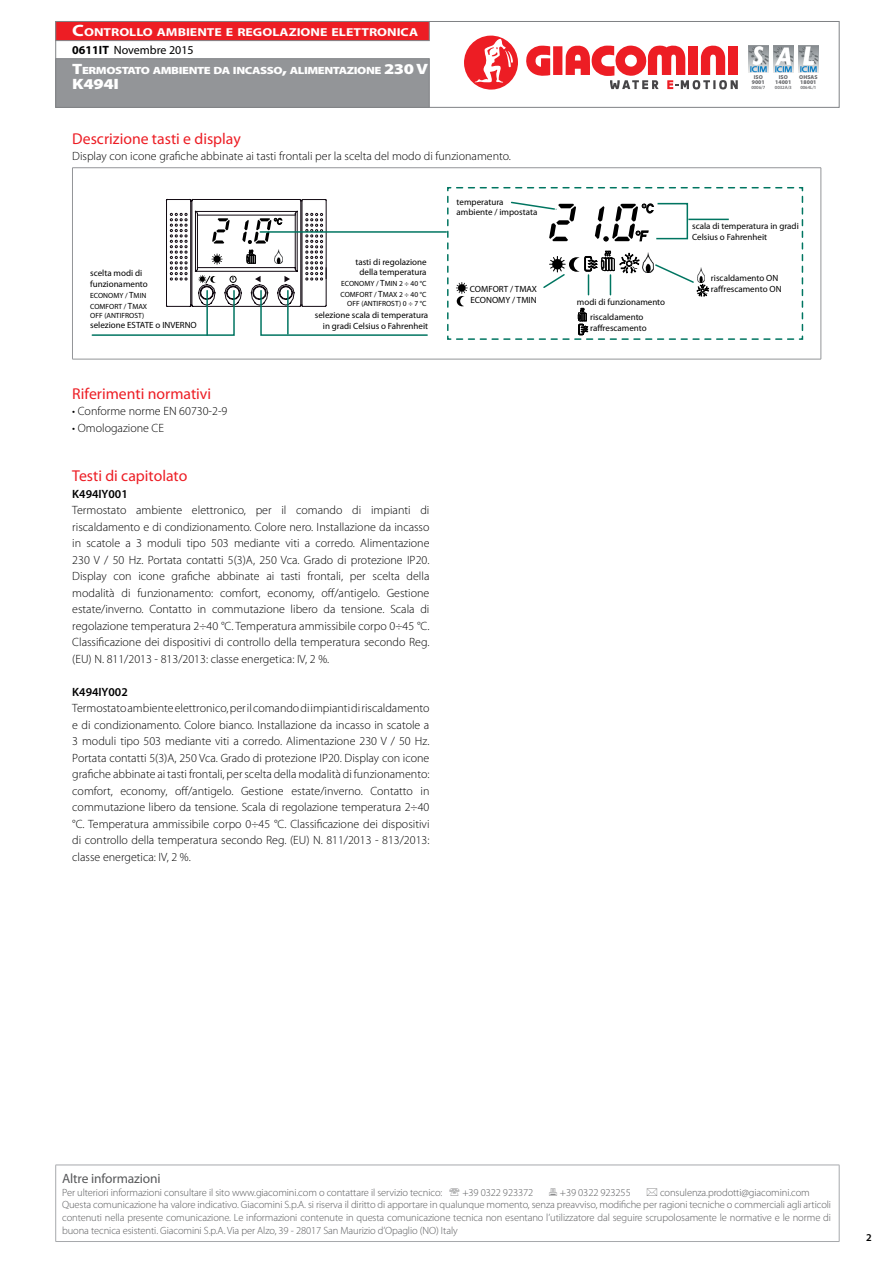
<style>
.page{position:relative;width:893px;height:1263px;background:#fff}
.page>*{position:absolute;margin:0;border:0;box-sizing:border-box;transform-origin:0 0}
.t1{font:15.75px "Myriad Pro";color:#ed1d24}
.t2{font:900 15px "Myriad Pro";letter-spacing:-.02em;color:#fff;scale:1.2 1}
.t3{font:13.5px "Myriad Pro";letter-spacing:-.01em;color:#58595b}
.t4{font:300 12px/16.5px "Myriad Pro";color:#000;text-align:justify}
.t5{font:12px "Myriad Pro";color:#000}
.t6{font:600 12px "Myriad Pro";color:#000}
.t7{font:700 11.55px "Myriad Pro";color:#fff;scale:1.2 1}
.t8{font:300 10.5px/12.6px "Myriad Pro";letter-spacing:-.01em;color:#58595b}
.t9{font:900 10.5px "Myriad Pro";letter-spacing:-.035em;color:#fff;scale:1.2 1}
.t10{font:600 10.5px "Myriad Pro";color:#000}
.t11{font:9px/10.8px "Myriad Pro";color:#000}
.t12{font:7.5px/10.8px "Myriad Pro";color:#000}
.t13{font:900 5.7px/4.8px "Myriad Pro";color:#6d6e71;text-align:center}
.t14{font:600 4.8px "Myriad Pro";letter-spacing:-.02em;color:#6d6e71}
.s1{font-size:16.5px}
.s2{font-size:15px}
.s3{font-weight:700}
.s4{font-size:9px}
</style>
<div class="page">
<div style="left:55px;top:21px;width:784px;height:87px;background:#fff;border:1px solid #808285"></div>
<div style="left:55px;top:58px;width:374px;height:50px;background:#939598;border:1px solid #808285"></div>
<div style="left:55px;top:21px;width:374px;height:20px;background:#ed1d24;border:1px solid #808285"></div>
<svg style="left:526px;top:46px;width:24px;height:30px"></svg>
<div style="left:553px;top:46px;width:9px;height:29px;background:#ed1d24"></div>
<svg style="left:566px;top:45px;width:172px;height:44px"></svg>
<svg style="left:464px;top:35px;width:54px;height:55px"></svg>
<img style="left:773px;top:45px;width:21px;height:28px">
<img style="left:798px;top:45px;width:21px;height:28px">
<img style="left:748px;top:45px;width:20px;height:28px">
<hr style="left:72px;top:167px;width:749px;height:1px;background:#939598">
<hr style="left:72px;top:168px;width:1px;height:191px;background:#939598">
<hr style="left:821px;top:168px;width:1px;height:191px;background:#939598">
<hr style="left:72px;top:359px;width:749px;height:1px;background:#939598">
<svg style="left:91px;top:198px;width:337px;height:138px"></svg>
<img style="left:275px;top:250px;width:7px;height:14px">
<div style="left:194px;top:201px;width:42px;height:8px;background:#fff"></div>
<div style="left:255px;top:201px;width:43px;height:8px;background:#fff"></div>
<hr style="left:260px;top:231px;width:186px;height:2px;background:#007561">
<svg style="left:446px;top:187px;width:358px;height:153px"></svg>
<hr style="left:55px;top:1165px;width:784px;height:1px;background:#a7a9ac">
<hr style="left:55px;top:1241px;width:784px;height:1px;background:#a7a9ac">
<hr style="left:55px;top:1165px;width:1px;height:76px;background:#a7a9ac">
<hr style="left:839px;top:1165px;width:1px;height:76px;background:#a7a9ac">
<p class="t7" style="left:72px;top:25px;width:290px"><span class="s1">C</span>ONTROLLO AMBIENTE E REGOLAZIONE ELETTRONICA</p>
<p class="t9" style="left:72px;top:63px;width:298px"><span class="s2">T</span>ERMOSTATO AMBIENTE DA INCASSO<span class="s2">,</span> ALIMENTAZIONE <span class="s2">230 V</span></p>
<p class="t2" style="left:72px;top:74px;width:38px">K494I</p>
<p class="t13" style="left:775px;top:75px;width:18px">ISO<br>14001</p>
<p class="t14" style="left:775px;top:84px;width:18px">0032A/3</p>
<p class="t5" style="left:72px;top:43px;width:123px"><span class="s3">0611IT</span> Novembre 2015</p>
<p class="t13" style="left:752px;top:75px;width:15px">ISO<br>9001</p>
<p class="t14" style="left:751px;top:84px;width:15px">0006/7</p>
<p class="t13" style="left:799px;top:75px;width:20px;text-align:left">OHSAS<br>18001</p>
<p class="t14" style="left:800px;top:84px;width:18px">0064L/1</p>
<h1 class="t1" style="left:72px;top:129px;width:170px">Descrizione tasti e display</h1>
<p class="t4" style="left:72px;top:148px;width:440px">Display con icone grafiche abbinate ai tasti frontali per la scelta del modo di funzionamento.</p>
<p class="t11" style="left:355px;top:256px;width:73px;text-align:center">tasti di regolazione della temperatura</p>
<p class="t12" style="left:340px;top:278px;width:88px">ECONOMY / <span class="s4">T</span>MIN 2 ÷ 40 °C<br>COMFORT / <span class="s4">T</span>MAX 2 ÷ 40 °C</p>
<p class="t12" style="left:347px;top:298px;width:81px">OFF (ANTIFROST) 0 ÷ 7 °C</p>
<p class="t11" style="left:315px;top:309px;width:115px">selezione scala di temperatura</p>
<p class="t11" style="left:90px;top:268px;width:59px">scelta modi di funzionamento</p>
<p class="t12" style="left:90px;top:290px;width:58px">ECONOMY / <span class="s4">T</span>MIN<br>COMFORT / <span class="s4">T</span>MAX</p>
<p class="t12" style="left:90px;top:310px;width:56px">OFF (ANTIFROST)</p>
<p class="t11" style="left:90px;top:320px;width:108px">selezione ESTATE o INVERNO</p>
<p class="t11" style="left:323px;top:320px;width:107px">in gradi Celsius o Fahrenheit</p>
<h1 class="t1" style="left:72px;top:384px;width:140px">Riferimenti normativi</h1>
<p class="t4" style="left:72px;top:403px;width:157px">• Conforme norme EN 60730-2-9</p>
<p class="t4" style="left:72px;top:419px;width:93px">• Omologazione CE</p>
<h1 class="t1" style="left:72px;top:466px;width:117px">Testi di capitolato</h1>
<p class="t6" style="left:72px;top:486px;width:57px">K494IY001</p>
<p class="t4" style="left:72px;top:502px;width:359px">Termostato ambiente elettronico, per il comando di impianti di riscaldamento e di condizionamento. Colore nero. Installazione da incasso in scatole a 3 moduli tipo 503 mediante viti a corredo. Alimentazione 230 V / 50 Hz. Portata contatti 5(3)A, 250 Vca. Grado di protezione IP20.<br>Display con icone grafiche abbinate ai tasti frontali, per scelta della modalità di funzionamento: comfort, economy, off/antigelo. Gestione estate/inverno. Contatto in commutazione libero da tensione. Scala di regolazione temperatura 2÷40 °C. Temperatura ammissibile corpo 0÷45 °C.<br>Classificazione dei dispositivi di controllo della temperatura secondo Reg. (EU) N. 811/2013 - 813/2013: classe energetica: IV, 2 %.</p>
<p class="t6" style="left:72px;top:684px;width:57px">K494IY002</p>
<p class="t4" style="left:72px;top:700px;width:359px">Termostato ambiente elettronico, per il comando di impianti di riscaldamento e di condizionamento. Colore bianco. Installazione da incasso in scatole a 3 moduli tipo 503 mediante viti a corredo. Alimentazione 230 V / 50 Hz.<br>Portata contatti 5(3)A, 250 Vca. Grado di protezione IP20. Display con icone grafiche abbinate ai tasti frontali, per scelta della modalità di funzionamento: comfort, economy, off/antigelo. Gestione estate/inverno. Contatto in commutazione libero da tensione. Scala di regolazione temperatura 2÷40 °C. Temperatura ammissibile corpo 0÷45 °C. Classificazione dei dispositivi di controllo della temperatura secondo Reg. (EU) N. 811/2013 - 813/2013: classe energetica: IV, 2 %.</p>
<p class="t11" style="left:457px;top:196px;width:82px">temperatura ambiente / impostata</p>
<p class="t11" style="left:692px;top:221px;width:108px">scala di temperatura in gradi<br>Celsius o Fahrenheit</p>
<p class="t11" style="left:711px;top:272px;width:69px">riscaldamento ON</p>
<p class="t11" style="left:470px;top:284px;width:69px">COMFORT / TMAX</p>
<p class="t11" style="left:711px;top:283px;width:72px">raffrescamento ON</p>
<p class="t11" style="left:470px;top:294px;width:68px">ECONOMY / TMIN</p>
<p class="t11" style="left:590px;top:295px;width:77px;line-height:14.5px;text-indent:-13px">modi di funzionamento riscaldamento</p>
<p class="t11" style="left:590px;top:322px;width:58px">raffrescamento</p>
<p class="t3" style="left:62px;top:1170px;width:100px">Altre informazioni</p>
<p class="t8" style="left:62px;top:1186px;width:382px">Per ulteriori informazioni consultare il sito www.giacomini.com o contattare il servizio tecnico:</p>
<p class="t8" style="left:462px;top:1186px;width:72px">+39 0322 923372</p>
<p class="t8" style="left:560px;top:1186px;width:72px">+39 0322 923255</p>
<p class="t8" style="left:62px;top:1186px;width:770px;text-indent:598px">consulenza.prodotti@giacomini.com Questa comunicazione ha valore indicativo. Giacomini S.p.A. si riserva il diritto di apportare in qualunque momento, senza preavviso, modifiche per ragioni tecniche o commerciali agli articoli contenuti nella presente comunicazione. Le informazioni contenute in questa comunicazione tecnica non esentano l’utilizzatore dal seguire scrupolosamente le normative e le norme di buona tecnica esistenti. Giacomini S.p.A. Via per Alzo, 39 - 28017 San Maurizio d’Opaglio (NO) Italy</p>
<p class="t10" style="left:866px;top:1231px;width:7px">2</p>
</div>
